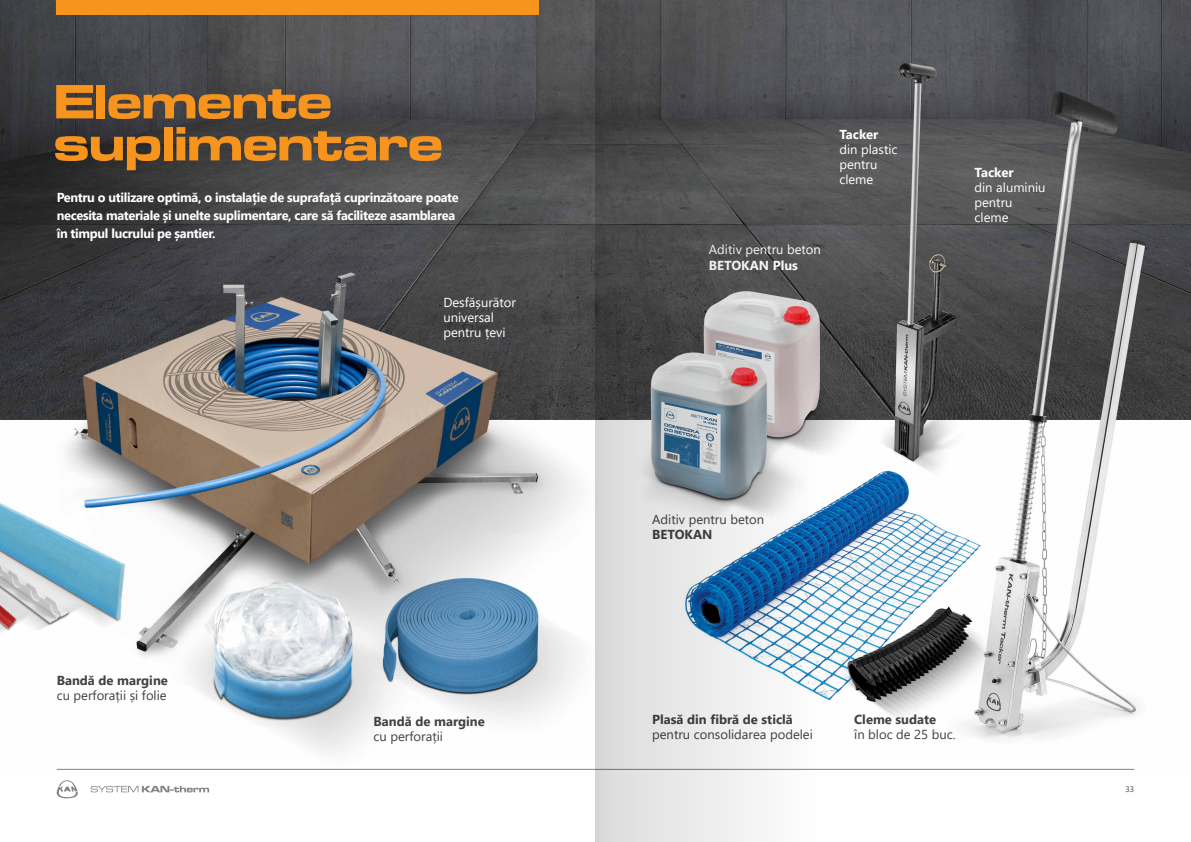
<style>
.page{position:relative;width:1191px;height:842px;background:#fff}
.page>*{position:absolute;margin:0;border:0;box-sizing:border-box;transform-origin:0 0}
.t1{font:50px/42px "Microgramma D Bol Ext";color:#f7941e}
.t2{font:700 13px/18px "Segoe UI";letter-spacing:-.025em;color:#fff}
.t3{font:13px/15px "Segoe UI";color:#fff}
.t4{font:13px "Segoe UI";color:#414042}
.t5{font:700 13px "Segoe UI";color:#414042}
.t6{font:700 13px "Segoe UI";color:#fff}
.t7{font:8px "Segoe UI";color:#414042}
</style>
<div class="page">
<svg style="left:57px;top:780px;width:21px;height:18px"></svg>
<svg style="left:91px;top:786px;width:118px;height:6px"></svg>
<img style="left:0;top:0;width:1191px;height:770px">
<div style="left:57px;top:0;width:482px;height:14px;background:#f7941e"></div>
<hr style="left:57px;top:769px;width:1077px;height:1px;background:#808285">
<svg style="left:595px;top:0;width:221px;height:842px;background:#94989c"></svg>
<h1 class="t1" style="left:54px;top:81px;width:390px">Elemente suplimentare</h1>
<p class="t2" style="left:57px;top:187px;width:403px">Pentru o utilizare optimă, o instalație de suprafață cuprinzătoare poate necesita materiale și unelte suplimentare, care să faciliteze asamblarea în timpul lucrului pe șantier.</p>
<p class="t5" style="left:57px;top:668px;width:113px">Bandă de margine</p>
<p class="t4" style="left:57px;top:683px;width:111px">cu perforații și folie</p>
<p class="t3" style="left:443px;top:294px;width:74px">Desfășurător universal pentru țevi</p>
<p class="t5" style="left:373px;top:709px;width:113px">Bandă de margine</p>
<p class="t4" style="left:373px;top:724px;width:71px">cu perforații</p>
<p class="t2" style="left:839px;top:124px;width:41px">Tacker</p>
<p class="t3" style="left:839px;top:141px;width:60px">din plastic pentru cleme</p>
<p class="t3" style="left:709px;top:241px;width:114px">Aditiv pentru beton</p>
<p class="t6" style="left:709px;top:253px;width:91px">BETOKAN Plus</p>
<p class="t2" style="left:974px;top:162px;width:41px">Tacker</p>
<p class="t3" style="left:974px;top:179px;width:73px">din aluminiu pentru cleme</p>
<p class="t4" style="left:652px;top:507px;width:114px">Aditiv pentru beton</p>
<p class="t5" style="left:652px;top:522px;width:62px">BETOKAN</p>
<p class="t5" style="left:652px;top:707px;width:142px">Plasă din fibră de sticlă</p>
<p class="t4" style="left:652px;top:722px;width:162px">pentru consolidarea podelei</p>
<p class="t5" style="left:854px;top:707px;width:84px">Cleme sudate</p>
<p class="t4" style="left:854px;top:722px;width:103px">în bloc de 25 buc.</p>
<p class="t7" style="left:1125px;top:781px;width:10px">33</p>
</div>
